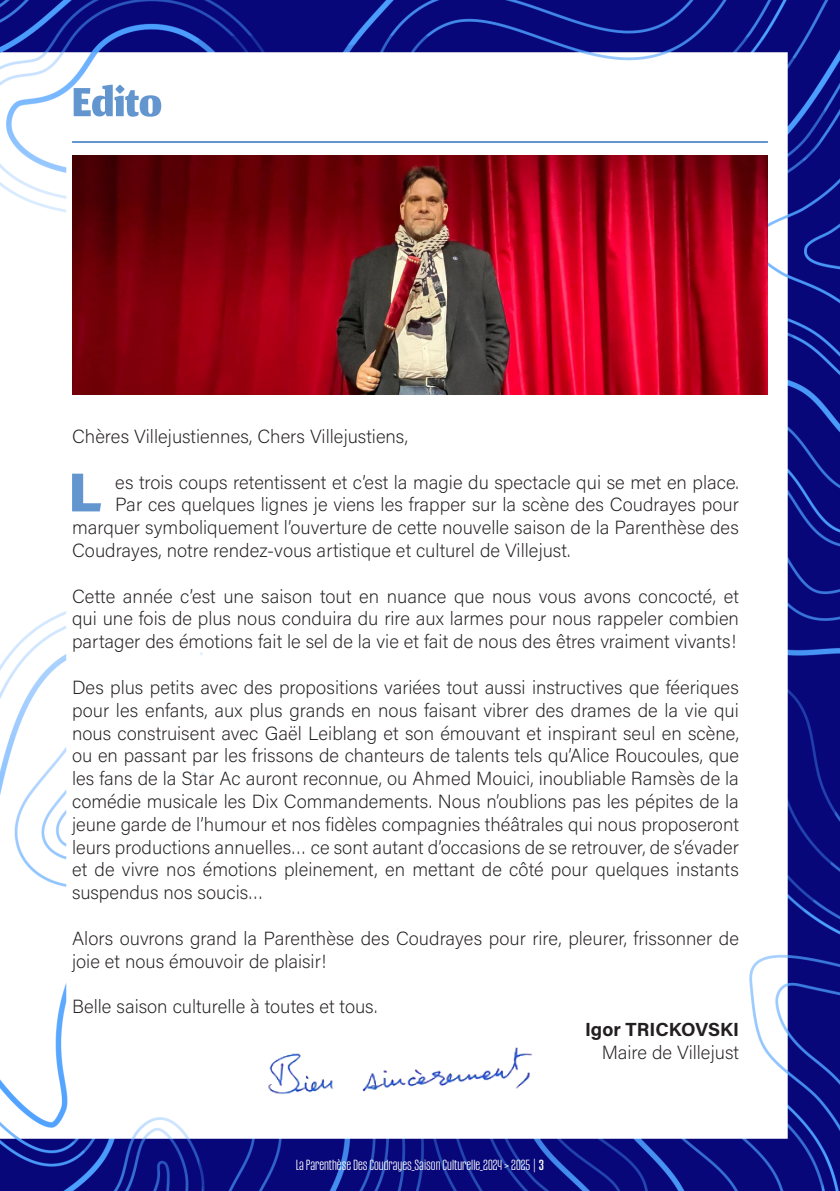
<style>
.page{position:relative;width:840px;height:1191px;background:#fff}
.page>*{position:absolute;margin:0;border:0;box-sizing:border-box;transform-origin:0 0}
.t1{font:72px "Jomhuria";color:#6396cf}
.t2{font:54.8px "Acumin VF";color:#6396cf}
.t3{font:19px/22.8px "Acumin VF";color:#231f20;text-align:justify}
.t4{font:19px "Acumin Variable Concept";color:#231f20}
.t5{font:300 14px "Gothiks Round";color:#fff}
.s1{font-weight:400}
</style>
<div class="page">
<img style="left:0;top:0;width:839px;height:1191px">
<hr style="left:72px;top:141px;width:695px;height:2px;background:#6396cf">
<img style="left:72px;top:155px;width:695px;height:239px">
<img style="left:249px;top:1033px;width:327px;height:86px">
<p class="t1" style="left:72px;top:49px;width:91px">Edito</p>
<p class="t3" style="left:72px;top:424px;width:337px">Chères Villejustiennes, Chers Villejustiens,</p>
<p class="t2" style="left:68px;top:455px;width:35px">L</p>
<p class="t3" style="left:115px;top:470px;width:625px">es trois coups retentissent et c’est la magie du spectacle qui se met en place.</p>
<p class="t3" style="left:115px;top:492px;width:625px">Par ces quelques lignes je viens les frapper sur la scène des Coudrayes pour</p>
<p class="t3" style="left:72px;top:515px;width:668px">marquer symboliquement l’ouverture de cette nouvelle saison de la Parenthèse des</p>
<p class="t3" style="left:72px;top:538px;width:499px">Coudrayes, notre rendez-vous artistique et culturel de Villejust.</p>
<p class="t3" style="left:72px;top:584px;width:668px">Cette année c’est une saison tout en nuance que nous vous avons concocté, et qui une fois de plus nous conduira du rire aux larmes pour nous rappeler combien partager des émotions fait le sel de la vie et fait de nous des êtres vraiment vivants!</p>
<p class="t3" style="left:72px;top:675px;width:668px">Des plus petits avec des propositions variées tout aussi instructives que féeriques pour les enfants, aux plus grands en nous faisant vibrer des drames de la vie qui nous construisent avec Gaël Leiblang et son émouvant et inspirant seul en scène, ou en passant par les frissons de chanteurs de talents tels qu’Alice Roucoules, que les fans de la Star Ac auront reconnue, ou Ahmed Mouici, inoubliable Ramsès de la comédie musicale les Dix Commandements. Nous n’oublions pas les pépites de la jeune garde de l’humour et nos fidèles compagnies théâtrales qui nous proposeront leurs productions annuelles… ce sont autant d’occasions de se retrouver, de s’évader et de vivre nos émotions pleinement, en mettant de côté pour quelques instants suspendus nos soucis…</p>
<p class="t3" style="left:72px;top:926px;width:668px">Alors ouvrons grand la Parenthèse des Coudrayes pour rire, pleurer, frissonner de joie et nous émouvoir de plaisir!</p>
<p class="t3" style="left:72px;top:994px;width:306px">Belle saison culturelle à toutes et tous.</p>
<p class="t4" style="left:585px;top:1016px;width:155px">Igor TRICKOVSKI</p>
<p class="t3" style="left:601px;top:1040px;width:139px">Maire de Villejust</p>
<p class="t5" style="left:295px;top:1157px;width:250px">La Parenthèse Des Coudrayes_Saison Culturelle_2024 &gt; 2025 | <span class="s1">3</span></p>
</div>
